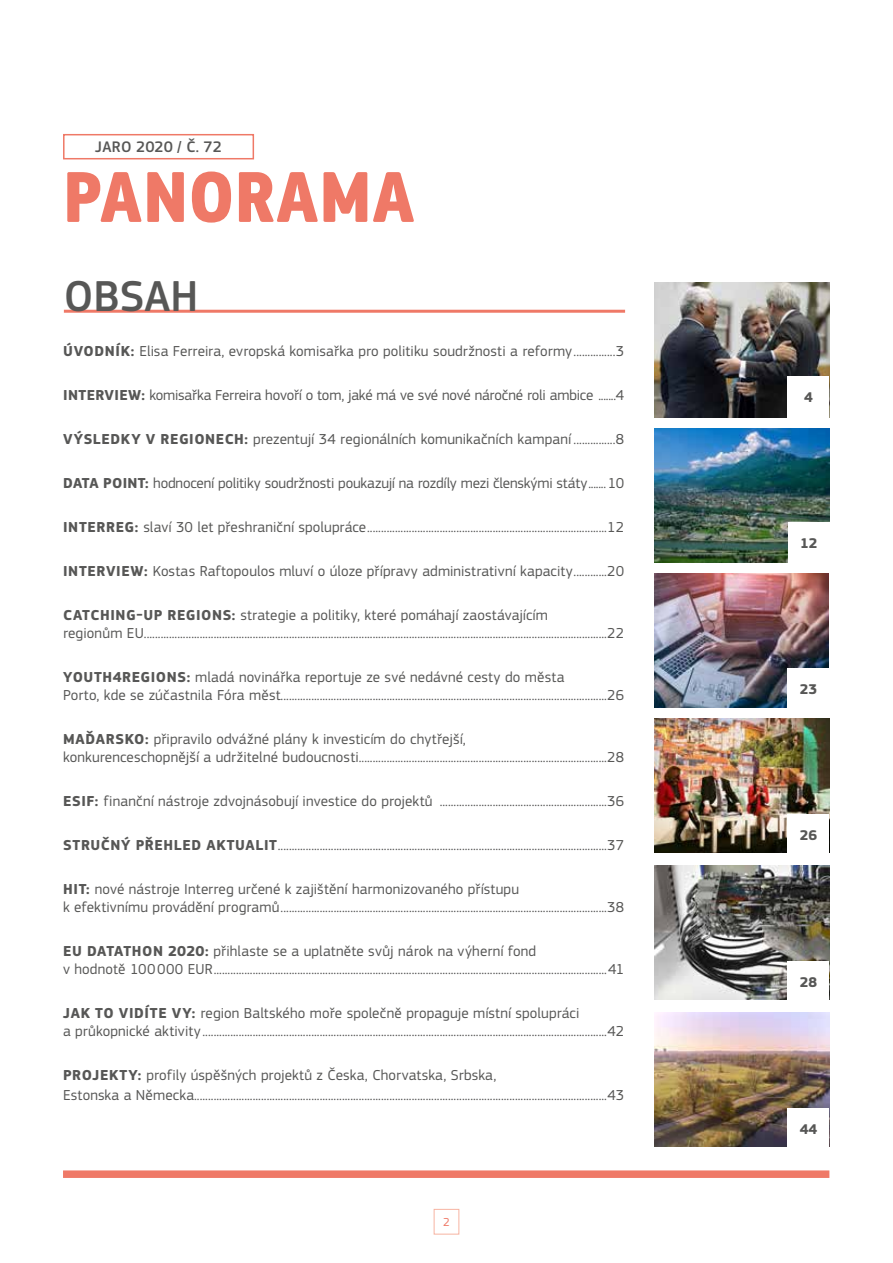
<style>
.page{position:relative;width:893px;height:1263px;background:#fff}
.page>*{position:absolute;margin:0;border:0;box-sizing:border-box;transform-origin:0 0}
.t1{font:700 75px "EC Square Sans Cond Pro";letter-spacing:.02em;color:#ef7967}
.t2{font:500 45px "EC Square Sans Pro";color:#575756}
.t3{font:500 15.9px "EC Square Sans Pro";color:#575756}
.t4{font:15px/18px "EC Square Sans Pro";letter-spacing:.01em;color:#575756}
.t5{font:15px "EC Square Sans Pro";letter-spacing:-.01em;color:#575756}
.t6{font:15px "EC Square Sans Pro";letter-spacing:-.015em;color:#575756}
.t7{font:700 14.7px "EC Square Sans Pro";color:#575756}
.t8{font:12px "EC Square Sans Pro";color:#ef7967}
.s1{font-weight:700}
</style>
<div class="page">
<div style="left:434px;top:1209px;width:25px;height:25px;border:1px solid #f7b4a2"></div>
<div style="left:63px;top:134px;width:191px;height:25px;border:2px solid #ef7967"></div>
<div style="left:63px;top:1170px;width:766px;height:8px;background:#ef7967"></div>
<hr style="left:64px;top:310px;width:561px;height:3px;background:#ef7967">
<img style="left:654px;top:283px;width:175px;height:134px">
<div style="left:788px;top:376px;width:41px;height:41px;background:#fff"></div>
<img style="left:654px;top:573px;width:175px;height:134px">
<div style="left:788px;top:668px;width:41px;height:41px;background:#fff"></div>
<img style="left:654px;top:718px;width:175px;height:135px">
<div style="left:788px;top:814px;width:41px;height:42px;background:#fff"></div>
<img style="left:654px;top:865px;width:175px;height:135px">
<div style="left:788px;top:961px;width:41px;height:42px;background:#fff"></div>
<img style="left:654px;top:1012px;width:175px;height:135px">
<div style="left:788px;top:1108px;width:41px;height:41px;background:#fff"></div>
<img style="left:655px;top:428px;width:174px;height:135px">
<div style="left:788px;top:522px;width:41px;height:42px;background:#fff"></div>
<p class="t3" style="left:95px;top:138px;width:128px">JARO 2020 / Č. 72</p>
<h1 class="t1" style="left:64px;top:151px;width:352px">PANORAMA</h1>
<h2 class="t2" style="left:64px;top:270px;width:136px">OBSAH</h2>
<p class="t4" style="left:63px;top:342px;width:562px"><span class="s1">ÚVODNÍK:</span> Elisa Ferreira, evropská komisařka pro politiku soudržnosti a reformy...............3</p>
<p class="t6" style="left:63px;top:386px;width:562px"><span class="s1">INTERVIEW:</span> komisařka Ferreira hovoří o tom, jaké má ve své nové náročné roli ambice .......4</p>
<p class="t4" style="left:63px;top:430px;width:562px"><span class="s1">VÝSLEDKY V REGIONECH:</span> prezentují 34 regionálních komunikačních kampaní ...............8</p>
<p class="t5" style="left:63px;top:474px;width:562px"><span class="s1">DATA POINT:</span> hodnocení politiky soudržnosti poukazují na rozdíly mezi členskými státy.......10</p>
<p class="t4" style="left:63px;top:518px;width:562px"><span class="s1">INTERREG:</span> slaví 30 let přeshraniční spolupráce......................................................................................12</p>
<p class="t4" style="left:63px;top:562px;width:562px"><span class="s1">INTERVIEW:</span> Kostas Raftopoulos mluví o úloze přípravy administrativní kapacity............20</p>
<p class="t4" style="left:63px;top:606px;width:563px"><span class="s1">CATCHING-UP REGIONS:</span> strategie a politiky, které pomáhají zaostávajícím<br>regionům EU......................................................................................................................................................................22</p>
<p class="t4" style="left:63px;top:668px;width:563px"><span class="s1">YOUTH4REGIONS:</span> mladá novinářka reportuje ze své nedávné cesty do města<br>Porto, kde se zúčastnila Fóra měst.....................................................................................................................26</p>
<p class="t4" style="left:63px;top:730px;width:563px"><span class="s1">MAĎARSKO:</span> připravilo odvážné plány k investicím do chytřejší,<br>konkurenceschopnější a udržitelné budoucnosti.........................................................................................28</p>
<p class="t4" style="left:63px;top:792px;width:562px"><span class="s1">ESIF:</span> finanční nástroje zdvojnásobují investice do projektů ............................................................36</p>
<p class="t4" style="left:63px;top:836px;width:562px"><span class="s1">STRUČNÝ PŘEHLED AKTUALIT</span>......................................................................................................................37</p>
<p class="t4" style="left:63px;top:880px;width:562px"><span class="s1">HIT:</span> nové nástroje Interreg určené k zajištění harmonizovaného přístupu<br>k efektivnímu provádění programů.....................................................................................................................38</p>
<p class="t4" style="left:63px;top:942px;width:562px"><span class="s1">EU DATATHON 2020:</span> přihlaste se a uplatněte svůj nárok na výherní fond<br>v hodnotě 100000 EUR.............................................................................................................................................41</p>
<p class="t4" style="left:63px;top:1004px;width:562px"><span class="s1">JAK TO VIDÍTE VY:</span> region Baltského moře společně propaguje místní spolupráci<br>a průkopnické aktivity.................................................................................................................................................42</p>
<p class="t4" style="left:63px;top:1066px;width:562px;line-height:19.5px"><span class="s1">PROJEKTY:</span> profily úspěšných projektů z Česka, Chorvatska, Srbska,<br>Estonska a Německa....................................................................................................................................................43</p>
<p class="t8" style="left:443px;top:1215px;width:8px">2</p>
<p class="t7" style="left:804px;top:388px;width:10px">4</p>
<p class="t7" style="left:800px;top:535px;width:19px">12</p>
<p class="t7" style="left:800px;top:680px;width:19px">23</p>
<p class="t7" style="left:800px;top:827px;width:19px">26</p>
<p class="t7" style="left:800px;top:974px;width:19px">28</p>
<p class="t7" style="left:800px;top:1121px;width:19px">44</p>
</div>
